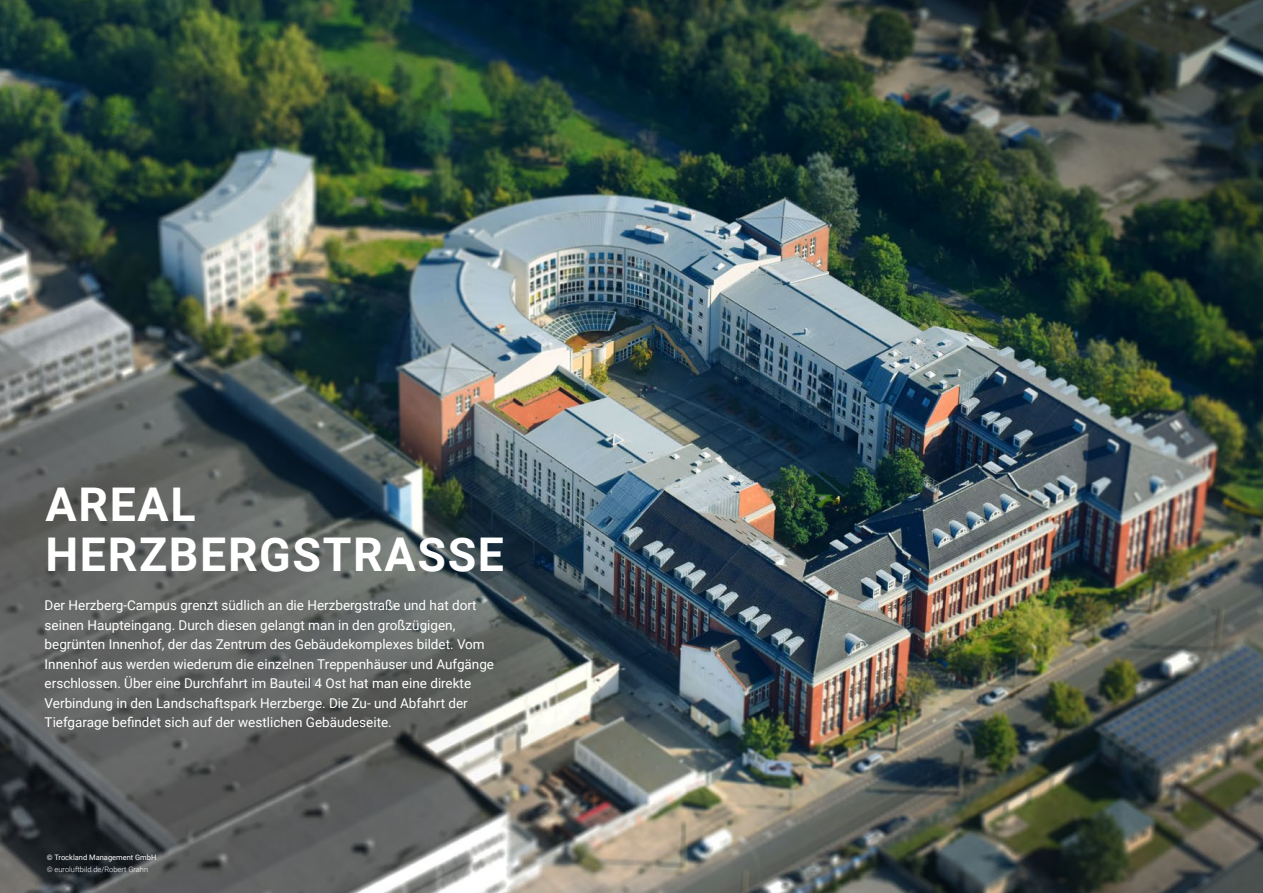
<style>
.page{position:relative;width:1263px;height:893px;background:#fff}
.page>*{position:absolute;margin:0;border:0;box-sizing:border-box;transform-origin:0 0}
.t1{font:700 46.5px/49.5px "Roboto";letter-spacing:.035em;color:#fff}
.t2{font:13.5px/19.5px "Roboto";color:#fff}
.t3{font:300 7.5px "Roboto";color:#fff}
.t4{font:7.5px "Roboto";color:#fff}
</style>
<div class="page">
<img style="left:0;top:0;width:1263px;height:893px">
<img style="left:451px;top:0;width:812px;height:455px">
<h1 class="t1" style="left:45px;top:478px;width:460px">AREAL<br>HERZBERGSTRASSE</h1>
<p class="t2" style="left:45px;top:595px;width:451px">Der Herzberg-Campus grenzt südlich an die Herzbergstraße und hat dort seinen Haupteingang. Durch diesen gelangt man in den großzügigen, begrünten Innenhof, der das Zentrum des Gebäudekomplexes bildet. Vom Innenhof aus werden wiederum die einzelnen Treppenhäuser und Aufgänge erschlossen. Über eine Durchfahrt im Bauteil 4 Ost hat man eine direkte Verbindung in den Landschaftspark Herzberge. Die Zu- und Abfahrt der Tiefgarage befindet sich auf der westlichen Gebäudeseite.</p>
<p class="t4" style="left:47px;top:852px;width:111px">© Trockland Management GmbH</p>
<p class="t3" style="left:47px;top:864px;width:103px">© euroluftbild.de/Robert Grahn</p>
</div>
